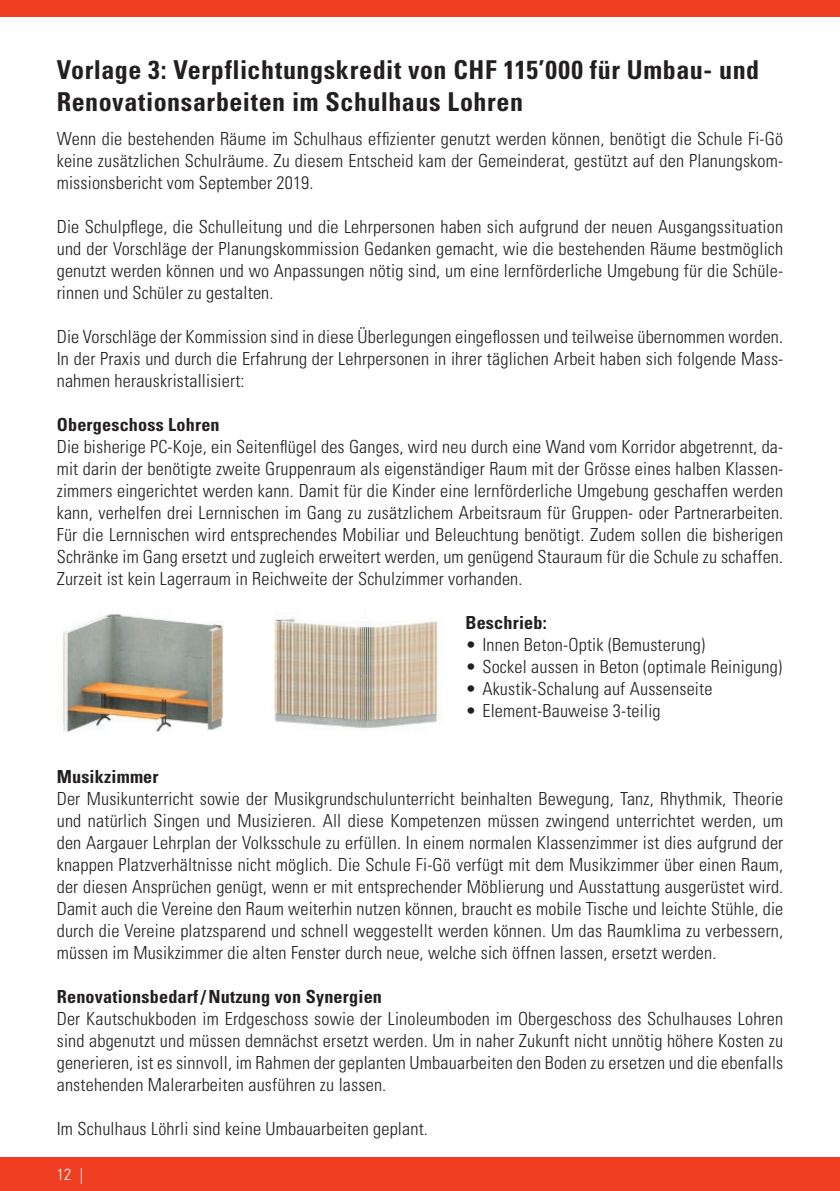
<style>
.page{position:relative;width:840px;height:1191px;background:#fff}
.page>*{position:absolute;margin:0;border:0;box-sizing:border-box;transform-origin:0 0}
.t1{font:700 condensed 26px/32px "Univers LT Std";letter-spacing:.02em;color:#231f20}
.t2{font:300 condensed 18px/22px "Univers LT Std";letter-spacing:.01em;color:#231f20;text-align:justify}
.t3{font:700 condensed 18px "Univers LT Std";letter-spacing:.01em;color:#231f20}
.t4{font:300 condensed 16px "Univers LT Std";color:#fff}
</style>
<div class="page">
<div style="left:0;top:1157px;width:839px;height:34px;background:#ef3e22"></div>
<div style="left:0;top:0;width:839px;height:17px;background:#ef3e22"></div>
<img style="left:57px;top:614px;width:381px;height:118px">
<h1 class="t1" style="left:57px;top:53px;width:703px">Vorlage 3: Verpflichtungskredit von CHF 115’000 für Umbau- und<br>Renovationsarbeiten im Schulhaus Lohren</h1>
<p class="t2" style="left:57px;top:127px;width:727px">Wenn die bestehenden Räume im Schulhaus effizienter genutzt werden können, benötigt die Schule Fi-Gö keine zusätzlichen Schulräume. Zu diesem Entscheid kam der Gemeinderat, gestützt auf den Planungskom&shy;missionsbericht vom September 2019.</p>
<p class="t2" style="left:57px;top:215px;width:727px">Die Schulpflege, die Schulleitung und die Lehrpersonen haben sich aufgrund der neuen Ausgangssituation und der Vorschläge der Planungskommission Gedanken gemacht, wie die bestehenden Räume bestmöglich genutzt werden können und wo Anpassungen nötig sind, um eine lernförderliche Umgebung für die Schüle&shy;rinnen und Schüler zu gestalten.</p>
<p class="t2" style="left:57px;top:325px;width:727px">Die Vorschläge der Kommission sind in diese Überlegungen eingeflossen und teilweise übernommen worden.<br>In der Praxis und durch die Erfahrung der Lehrpersonen in ihrer täglichen Arbeit haben sich folgende Mass&shy;nahmen herauskristallisiert:</p>
<p class="t3" style="left:57px;top:413px;width:164px">Obergeschoss Lohren</p>
<p class="t2" style="left:57px;top:435px;width:727px">Die bisherige PC-Koje, ein Seitenflügel des Ganges, wird neu durch eine Wand vom Korridor abgetrennt, da&shy;mit darin der benötigte zweite Gruppenraum als eigenständiger Raum mit der Grösse eines halben Klassen&shy;zimmers eingerichtet werden kann. Damit für die Kinder eine lernförderliche Umgebung geschaffen werden kann, verhelfen drei Lernnischen im Gang zu zusätzlichem Arbeitsraum für Gruppen- oder Partnerarbeiten.<br>Für die Lernnischen wird entsprechendes Mobiliar und Beleuchtung benötigt. Zudem sollen die bisherigen Schränke im Gang ersetzt und zugleich erweitert werden, um genügend Stauraum für die Schule zu schaffen.<br>Zurzeit ist kein Lagerraum in Reichweite der Schulzimmer vorhanden.</p>
<p class="t3" style="left:465px;top:611px;width:83px">Beschrieb:</p>
<p class="t2" style="left:465px;top:633px;width:241px">• Innen Beton-Optik (Bemusterung)</p>
<p class="t2" style="left:465px;top:655px;width:318px">• Sockel aussen in Beton (optimale Reinigung)</p>
<p class="t2" style="left:465px;top:677px;width:248px">• Akustik-Schalung auf Aussenseite</p>
<p class="t2" style="left:465px;top:699px;width:197px">• Element-Bauweise 3-teilig</p>
<p class="t3" style="left:57px;top:765px;width:103px">Musikzimmer</p>
<p class="t2" style="left:57px;top:787px;width:727px">Der Musikunterricht sowie der Musikgrundschulunterricht beinhalten Bewegung, Tanz, Rhythmik, Theorie und natürlich Singen und Musizieren. All diese Kompetenzen müssen zwingend unterrichtet werden, um den Aargauer Lehrplan der Volksschule zu erfüllen. In einem normalen Klassenzimmer ist dies aufgrund der knappen Platzverhältnisse nicht möglich. Die Schule Fi-Gö verfügt mit dem Musikzimmer über einen Raum, der diesen Ansprüchen genügt, wenn er mit entsprechender Möblierung und Ausstattung ausgerüstet wird.<br>Damit auch die Vereine den Raum weiterhin nutzen können, braucht es mobile Tische und leichte Stühle, die durch die Vereine platzsparend und schnell weggestellt werden können. Um das Raumklima zu verbessern, müssen im Musikzimmer die alten Fenster durch neue, welche sich öffnen lassen, ersetzt werden.</p>
<p class="t3" style="left:57px;top:985px;width:326px">Renovationsbedarf /Nutzung von Synergien</p>
<p class="t2" style="left:57px;top:1007px;width:727px">Der Kautschukboden im Erdgeschoss sowie der Linoleumboden im Obergeschoss des Schulhauses Lohren sind abgenutzt und müssen demnächst ersetzt werden. Um in naher Zukunft nicht unnötig höhere Kosten zu generieren, ist es sinnvoll, im Rahmen der geplanten Umbauarbeiten den Boden zu ersetzen und die ebenfalls anstehenden Malerarbeiten ausführen zu lassen.</p>
<p class="t2" style="left:57px;top:1117px;width:372px">Im Schulhaus Löhrli sind keine Umbauarbeiten geplant.</p>
<p class="t4" style="left:57px;top:1164px;width:28px">12 |</p>
</div>
